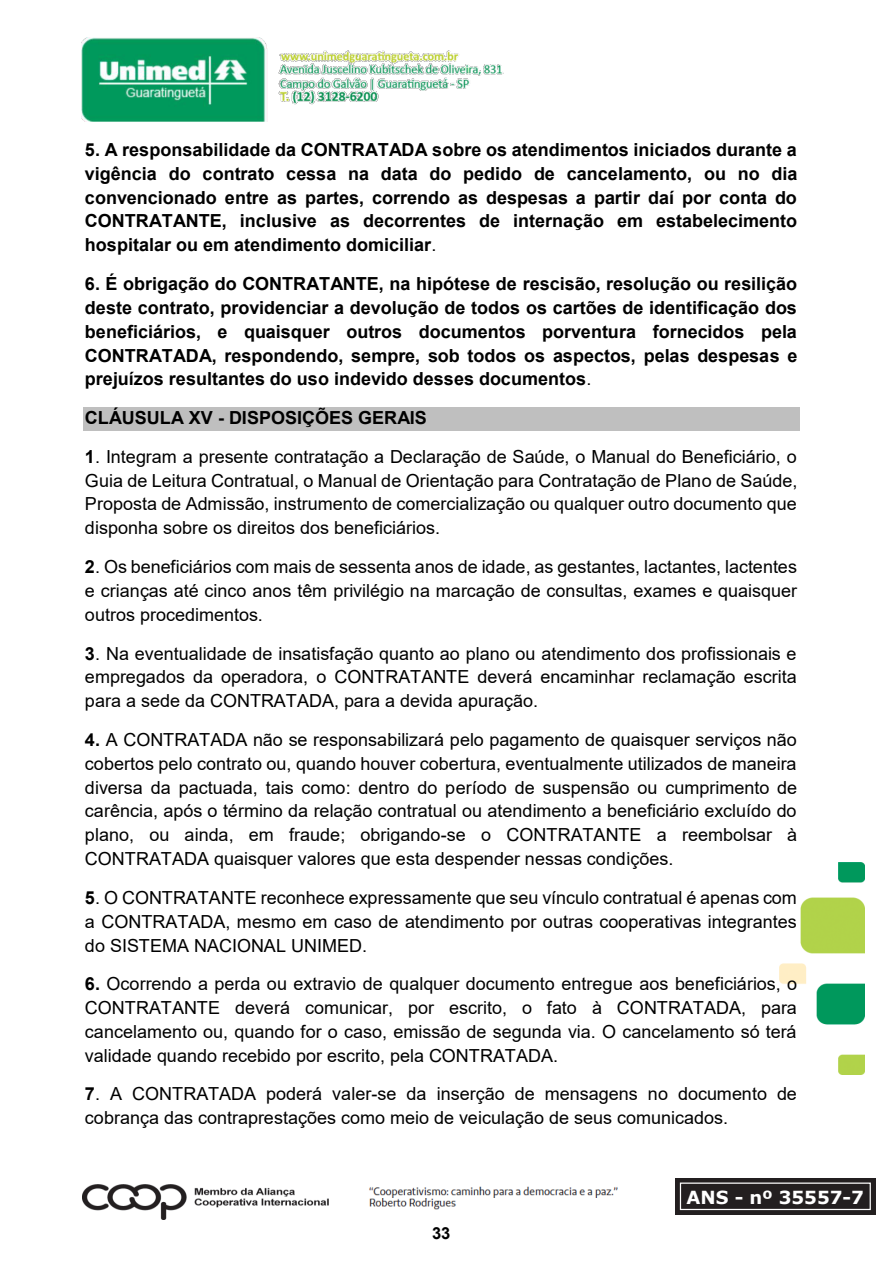
<style>
.page{position:relative;width:893px;height:1263px;background:#fff}
.page>*{position:absolute;margin:0;border:0;box-sizing:border-box;transform-origin:0 0}
.t1{font:18px/23.9px "Arial";color:#000;text-align:justify}
.t2{font:700 18px/23.9px "Arial";color:#000;text-align:justify}
.t3{font:700 18px "Verdana";color:#fff}
.t4{font:700 16.5px "Arial";color:#000}
.s1{font-weight:400}
.s2{font-weight:700}
</style>
<div class="page">
<img style="left:278px;top:50px;width:226px;height:55px">
<img style="left:780px;top:862px;width:84px;height:212px">
<img style="left:81px;top:37px;width:186px;height:85px">
<img style="left:82px;top:1185px;width:246px;height:34px">
<img style="left:369px;top:1186px;width:249px;height:24px">
<div style="left:675px;top:1178px;width:201px;height:37px;background:#231f20"></div>
<div style="left:680px;top:1182px;width:191px;height:28px;border:1px solid #fff"></div>
<img style="left:681px;top:1184px;width:189px;height:25px">
<div style="left:83px;top:407px;width:717px;height:24px;background:#bfbfbf"></div>
<p class="t2" style="left:85px;top:138px;width:714px">5. A responsabilidade da CONTRATADA sobre os atendimentos iniciados durante a vigência do contrato cessa na data do pedido de cancelamento, ou no dia convencionado entre as partes, correndo as despesas a partir daí por conta do CONTRATANTE, inclusive as decorrentes de internação em estabelecimento hospitalar ou em atendimento domiciliar<span class="s1">.</span></p>
<p class="t2" style="left:85px;top:272px;width:714px">6. É obrigação do CONTRATANTE, na hipótese de rescisão, resolução ou resilição deste contrato, providenciar a devolução de todos os cartões de identificação dos beneficiários, e quaisquer outros documentos porventura fornecidos pela CONTRATADA, respondendo, sempre, sob todos os aspectos, pelas despesas e prejuízos resultantes do uso indevido desses documentos<span class="s1">.</span></p>
<p class="t2" style="left:85px;top:406px;width:343px">CLÁUSULA XV - DISPOSIÇÕES GERAIS</p>
<p class="t1" style="left:85px;top:444px;width:714px"><span class="s2">1</span>. Integram a presente contratação a Declaração de Saúde, o Manual do Beneficiário, o Guia de Leitura Contratual, o Manual de Orientação para Contratação de Plano de Saúde, Proposta de Admissão, instrumento de comercialização ou qualquer outro documento que disponha sobre os direitos dos beneficiários.</p>
<p class="t1" style="left:85px;top:555px;width:713px"><span class="s2">2</span>. Os beneficiários com mais de sessenta anos de idade, as gestantes, lactantes, lactentes e crianças até cinco anos têm privilégio na marcação de consultas, exames e quaisquer outros procedimentos.</p>
<p class="t1" style="left:85px;top:641px;width:713px"><span class="s2">3</span>. Na eventualidade de insatisfação quanto ao plano ou atendimento dos profissionais e empregados da operadora, o CONTRATANTE deverá encaminhar reclamação escrita para a sede da CONTRATADA, para a devida apuração.</p>
<p class="t1" style="left:85px;top:727px;width:714px"><span class="s2">4.</span> A CONTRATADA não se responsabilizará pelo pagamento de quaisquer serviços não cobertos pelo contrato ou, quando houver cobertura, eventualmente utilizados de maneira diversa da pactuada, tais como: dentro do período de suspensão ou cumprimento de carência, após o término da relação contratual ou atendimento a beneficiário excluído do plano, ou ainda, em fraude; obrigando-se o CONTRATANTE a reembolsar à CONTRATADA quaisquer valores que esta despender nessas condições.</p>
<p class="t1" style="left:85px;top:885px;width:713px"><span class="s2">5</span>. O CONTRATANTE reconhece expressamente que seu vínculo contratual é apenas com a CONTRATADA, mesmo em caso de atendimento por outras cooperativas integrantes do SISTEMA NACIONAL UNIMED.</p>
<p class="t1" style="left:85px;top:972px;width:714px"><span class="s2">6.</span> Ocorrendo a perda ou extravio de qualquer documento entregue aos beneficiários, o CONTRATANTE deverá comunicar, por escrito, o fato à CONTRATADA, para cancelamento ou, quando for o caso, emissão de segunda via. O cancelamento só terá validade quando recebido por escrito, pela CONTRATADA.</p>
<p class="t1" style="left:85px;top:1082px;width:713px"><span class="s2">7</span>. A CONTRATADA poderá valer-se da inserção de mensagens no documento de cobrança das contraprestações como meio de veiculação de seus comunicados.</p>
<p class="t4" style="left:432px;top:1221px;width:20px">33</p>
<p class="t3" style="left:686px;top:1185px;width:179px">ANS - nº 35557-7</p>
</div>
